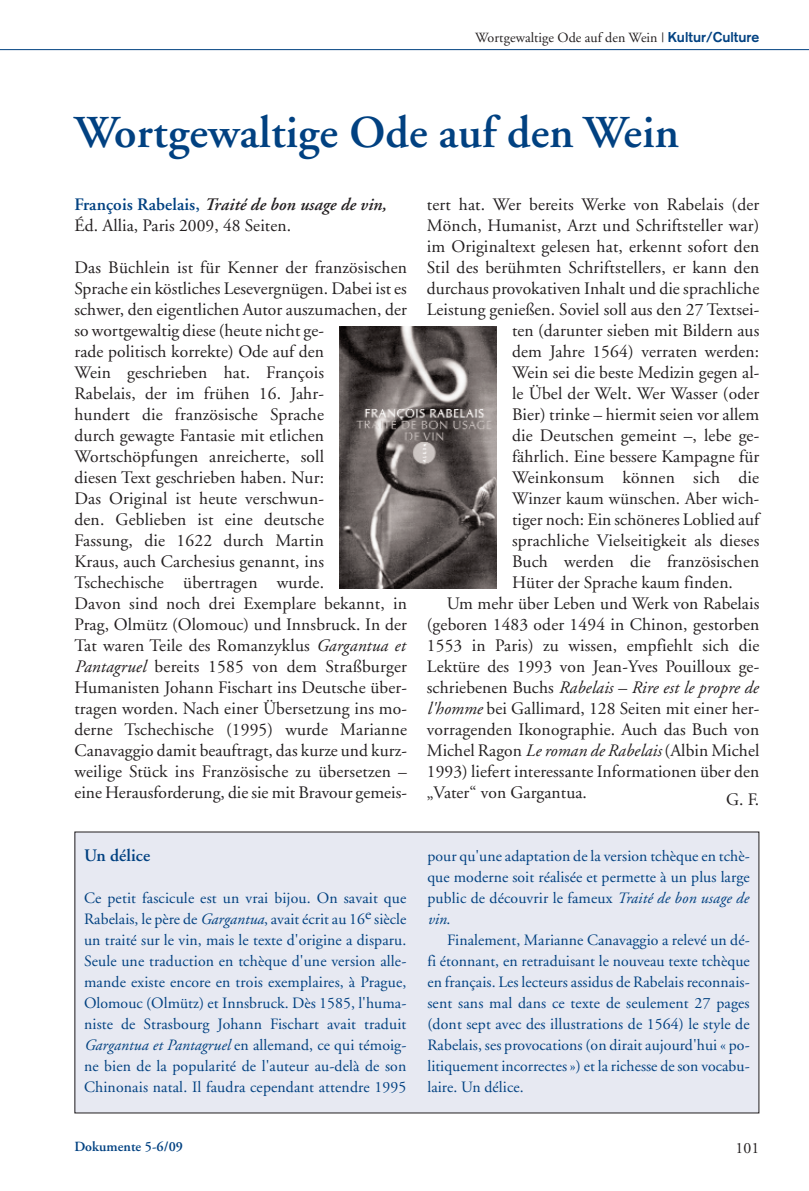
<style>
.page{position:relative;width:809px;height:1191px;background:#fff}
.page>*{position:absolute;margin:0;border:0;box-sizing:border-box;transform-origin:0 0}
.t1{font:600 45.5px "Adobe Garamond";letter-spacing:.005em;color:#014181}
.t2{font:17.5px/21px "Adobe Garamond";letter-spacing:.01em;color:#231f20}
.t3{font:italic 17.5px "Adobe Garamond";letter-spacing:.005em;color:#231f20}
.t4{font:600 17.5px "Adobe Garamond";letter-spacing:.005em;color:#014181}
.t5{font:15.75px/21px "Adobe Garamond";letter-spacing:.005em;color:#014181;text-align:justify}
.t6{font:15.75px "Adobe Garamond";color:#231f20}
.t7{font:14px "Adobe Garamond";letter-spacing:.005em;color:#231f20}
.t8{font:600 14px "Adobe Garamond";letter-spacing:.005em;color:#014181}
.s1{font-family:"Akzidenz Grotesk";font-weight:700;color:#014181}
.s2{font-weight:600;color:#014181}
.s3{font-weight:600;font-style:italic}
.s4{font-style:italic}
.s5{font-style:normal}
</style>
<div class="page">
<hr style="left:0;top:49px;width:809px;height:1px;background:#014181">
<img style="left:340px;top:326px;width:156px;height:262px">
<div style="left:75px;top:832px;width:684px;height:281px;background:#e7e9f2"></div>
<p class="t7" style="left:475px;top:32px;width:286px">Wortgewaltige Ode auf den Wein | <span class="s1">Kultur/Culture</span></p>
<h1 class="t1" style="left:74px;top:114px;width:606px">Wortgewaltige Ode auf den Wein</h1>
<p class="t2" style="left:74px;top:195px;width:313px"><span class="s2">François Rabelais,</span> <span class="s3">Traité de bon usage de vin,<br></span>Éd. Allia, Paris 2009, 48 Seiten.</p>
<p class="t2" style="left:74px;top:258px;width:334px">Das Büchlein ist für Kenner der französischen Sprache ein köstliches Lesevergnügen. Dabei ist es schwer, den eigentlichen Autor auszumachen, der so wortgewaltig diese (heute nicht ge-<br>rade politisch korrekte) Ode auf den<br>Wein geschrieben hat. François<br>Rabelais, der im frühen 16. Jahr-<br>hundert die französische Sprache<br>durch gewagte Fantasie mit etlichen Wortschöpfungen anreicherte, soll<br>diesen Text geschrieben haben. Nur:<br>Das Original ist heute verschwun-<br>den. Geblieben ist eine deutsche<br>Fassung, die 1622 durch Martin<br>Kraus, auch Carchesius genannt, ins Tschechische übertragen wurde.<br>Davon sind noch drei Exemplare bekannt, in Prag, Olmütz (Olomouc) und Innsbruck. In der Tat waren Teile des Romanzyklus <span class="s4">Gargantua et Pantagruel</span> bereits 1585 von dem Straßburger Humanisten Johann Fischart ins Deutsche über&shy;tragen worden. Nach einer Übersetzung ins mo&shy;derne Tschechische (1995) wurde Marianne Canavaggio damit beauftragt, das kurze und kurz&shy;weilige Stück ins Französische zu übersetzen – eine Herausforderung, die sie mit Bravour gemeis-</p>
<p class="t2" style="left:427px;top:195px;width:334px">tert hat. Wer bereits Werke von Rabelais (der</p>
<p class="t2" style="left:427px;top:216px;width:334px">Mönch, Humanist, Arzt und Schriftsteller war)</p>
<p class="t2" style="left:427px;top:237px;width:334px">im Originaltext gelesen hat, erkennt sofort den</p>
<p class="t2" style="left:427px;top:258px;width:334px">Stil des berühmten Schriftstellers, er kann den</p>
<p class="t2" style="left:427px;top:279px;width:334px">durchaus provokativen Inhalt und die sprachliche</p>
<p class="t2" style="left:427px;top:300px;width:334px">Leistung genießen. Soviel soll aus den 27 Textsei-</p>
<p class="t2" style="left:512px;top:321px;width:249px">ten (darunter sieben mit Bildern aus</p>
<p class="t2" style="left:512px;top:342px;width:249px">dem Jahre 1564) verraten werden:</p>
<p class="t2" style="left:512px;top:363px;width:249px">Wein sei die beste Medizin gegen al-</p>
<p class="t2" style="left:512px;top:384px;width:249px">le Übel der Welt. Wer Wasser (oder</p>
<p class="t2" style="left:512px;top:405px;width:249px">Bier) trinke – hiermit seien vor allem</p>
<p class="t2" style="left:512px;top:426px;width:249px">die Deutschen gemeint –, lebe ge-</p>
<p class="t2" style="left:512px;top:447px;width:249px">fährlich. Eine bessere Kampagne für</p>
<p class="t2" style="left:512px;top:468px;width:248px">Weinkonsum können sich die</p>
<p class="t2" style="left:512px;top:489px;width:249px">Winzer kaum wünschen. Aber wich-</p>
<p class="t2" style="left:512px;top:510px;width:249px">tiger noch: Ein schöneres Loblied auf</p>
<p class="t2" style="left:512px;top:531px;width:249px">sprachliche Vielseitigkeit als dieses</p>
<p class="t2" style="left:512px;top:552px;width:249px">Buch werden die französischen</p>
<p class="t2" style="left:512px;top:573px;width:222px">Hüter der Sprache kaum finden.</p>
<p class="t2" style="left:446px;top:594px;width:314px">Um mehr über Leben und Werk von Rabelais</p>
<p class="t2" style="left:427px;top:615px;width:334px">(geboren 1483 oder 1494 in Chinon, gestorben</p>
<p class="t2" style="left:427px;top:636px;width:334px">1553 in Paris) zu wissen, empfiehlt sich die</p>
<p class="t2" style="left:427px;top:657px;width:334px">Lektüre des 1993 von Jean-Yves Pouilloux ge-</p>
<p class="t3" style="left:427px;top:680px;width:333px"><span class="s5">schriebenen Buchs</span> Rabelais – Rire est le propre de</p>
<p class="t2" style="left:427px;top:699px;width:334px"><span class="s4">l'homme</span> bei Gallimard, 128 Seiten mit einer her-</p>
<p class="t2" style="left:427px;top:720px;width:334px">vorragenden Ikonographie. Auch das Buch von</p>
<p class="t2" style="left:427px;top:741px;width:334px">Michel Ragon <span class="s4">Le roman de Rabelais</span> (Albin Michel</p>
<p class="t2" style="left:427px;top:762px;width:334px">1993) liefert interessante Informationen über den</p>
<p class="t2" style="left:427px;top:783px;width:162px">„Vater“ von Gargantua.</p>
<p class="t2" style="left:726px;top:790px;width:35px">G. F.</p>
<p class="t4" style="left:84px;top:848px;width:68px">Un délice</p>
<p class="t5" style="left:84px;top:889px;width:324px">Ce petit fascicule est un vrai bijou. On savait que Rabelais, le père de <span class="s4">Gargantua</span>, avait écrit au 16e siècle un traité sur le vin, mais le texte d'origine a disparu.<br>Seule une traduction en tchèque d'une version alle&shy;mande existe encore en trois exemplaires, à Prague, Olomouc (Olmütz) et Innsbruck. Dès 1585, l'huma&shy;niste de Strasbourg Johann Fischart avait traduit <span class="s4">Gargantua et Pantagruel</span> en allemand, ce qui témoig&shy;ne bien de la popularité de l'auteur au-delà de son Chinonais natal. Il faudra cependant attendre 1995</p>
<p class="t5" style="left:427px;top:847px;width:324px">pour qu'une adaptation de la version tchèque en tchè&shy;que moderne soit réalisée et permette à un plus large public de découvrir le fameux <span class="s4">Traité de bon usage de vin</span>.</p>
<p class="t5" style="left:427px;top:931px;width:324px;text-indent:20px">Finalement, Marianne Canavaggio a relevé un dé&shy;fi étonnant, en retraduisant le nouveau texte tchèque en français. Les lecteurs assidus de Rabelais reconnais&shy;sent sans mal dans ce texte de seulement 27 pages (dont sept avec des illustrations de 1564) le style de Rabelais, ses provocations (on dirait aujourd'hui « po&shy;litiquement incorrectes ») et la richesse de son vocabu&shy;laire. Un délice.</p>
<p class="t8" style="left:74px;top:1140px;width:110px">Dokumente 5-6/09</p>
<p class="t6" style="left:735px;top:1141px;width:25px">101</p>
</div>
